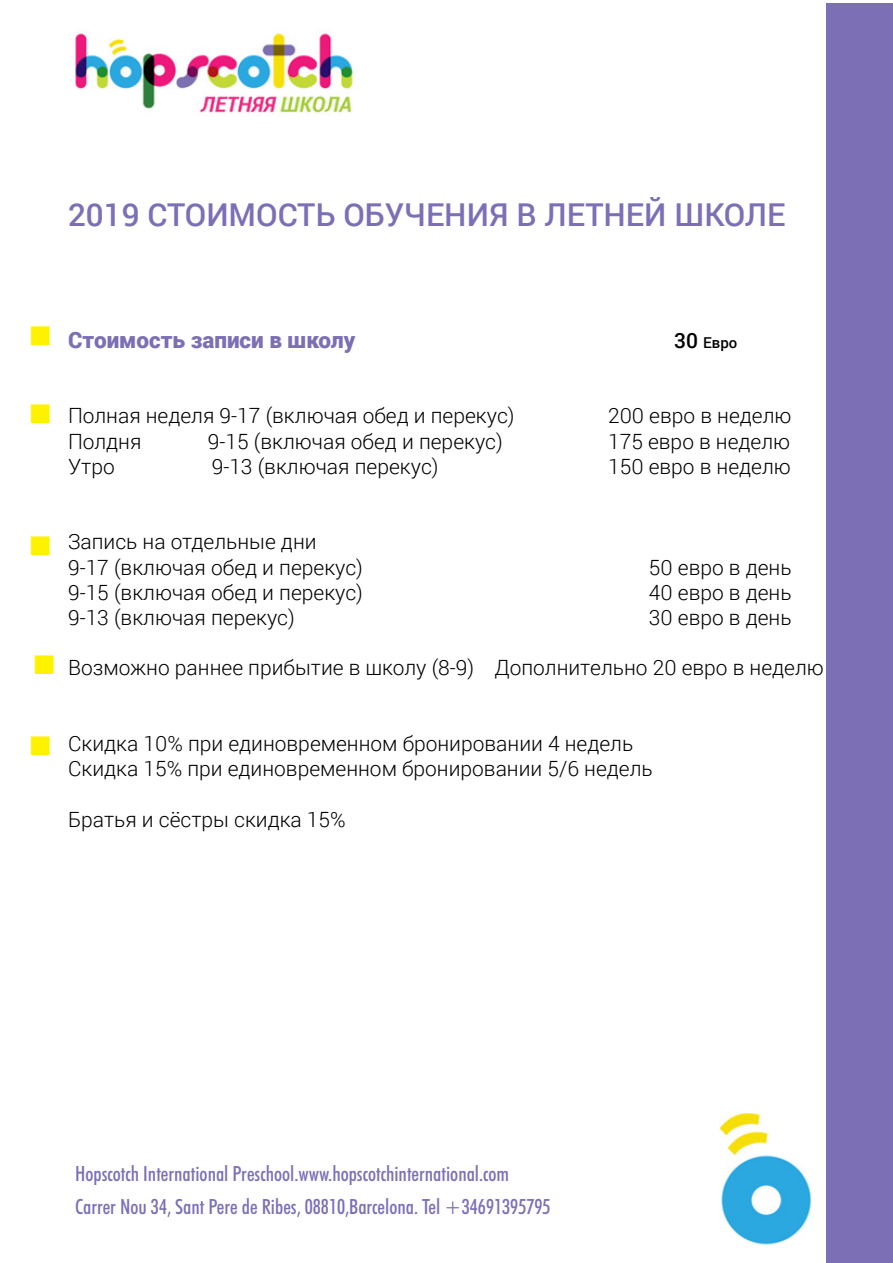
<style>
.page{position:relative;width:893px;height:1263px;background:#fff}
.page>*{position:absolute;margin:0;border:0;box-sizing:border-box;transform-origin:0 0}
.t1{font:500 31.5px "Roboto";color:#7d6fb6}
.t2{font:27px "Zapf Dingbats ITC";color:#fff200}
.t3{font:900 22.5px "Roboto";color:#7d6fb6}
.t4{font:300 21px/25.2px "Roboto";color:#000}
.t5{font:500 condensed 21px/33px "Futura BT";color:#7d6fb6}
.t6{font:500 15px "Roboto";color:#000}
.s1{font-size:21px}
</style>
<div class="page">
<img style="left:75px;top:30px;width:278px;height:84px">
<div style="left:826px;top:4px;width:67px;height:1259px;background:#7d6fb6"></div>
<img style="left:719px;top:1112px;width:92px;height:133px">
<h1 class="t1" style="left:68px;top:192px;width:719px">2019 Стоимость обучения в Летней школе</h1>
<p class="t2" style="left:30px;top:323px;width:22px">■</p>
<p class="t3" style="left:68px;top:324px;width:289px">Стоимость записи в школу</p>
<p class="t6" style="left:674px;top:332px;width:65px"><span class="s1">30</span> Евро</p>
<p class="t2" style="left:30px;top:401px;width:22px">■</p>
<p class="t4" style="left:68px;top:403px;width:448px">Полная неделя 9-17 (включая обед и перекус)</p>
<p class="t4" style="left:608px;top:403px;width:185px">200 евро в неделю</p>
<p class="t4" style="left:68px;top:428px;width:75px">Полдня</p>
<p class="t4" style="left:208px;top:428px;width:296px">9-15 (включая обед и перекус)</p>
<p class="t4" style="left:608px;top:428px;width:184px">175 евро в неделю</p>
<p class="t4" style="left:68px;top:453px;width:48px">Утро</p>
<p class="t4" style="left:212px;top:453px;width:228px">9-13 (включая перекус)</p>
<p class="t4" style="left:608px;top:453px;width:184px">150 евро в неделю</p>
<p class="t2" style="left:30px;top:533px;width:22px">■</p>
<p class="t2" style="left:34px;top:652px;width:22px">■</p>
<p class="t4" style="left:68px;top:529px;width:296px">Запись на отдельные дни<br>9-17 (включая обед и перекус)</p>
<p class="t4" style="left:649px;top:554px;width:144px">50 евро в день</p>
<p class="t4" style="left:68px;top:579px;width:296px">9-15 (включая обед и перекус)</p>
<p class="t4" style="left:649px;top:579px;width:144px">40 евро в день</p>
<p class="t4" style="left:68px;top:604px;width:228px">9-13 (включая перекус)</p>
<p class="t4" style="left:649px;top:604px;width:144px">30 евро в день</p>
<p class="t4" style="left:68px;top:655px;width:757px">Возможно раннее прибытие в школу (8-9) Дополнительно 20 евро в неделю</p>
<p class="t2" style="left:30px;top:733px;width:22px">■</p>
<p class="t4" style="left:68px;top:730px;width:586px">Скидка 10% при единовременном бронировании 4 недель<br>Скидка 15% при единовременном бронировании 5/6 недель</p>
<p class="t4" style="left:68px;top:806px;width:279px">Братья и сёстры скидка 15%</p>
<p class="t5" style="left:75px;top:1157px;width:477px">Hopscotch International Preschool.www.hopscotchinternational.com<br>Carrer Nou 34, Sant Pere de Ribes, 08810,Barcelona. Tel +34691395795</p>
</div>
